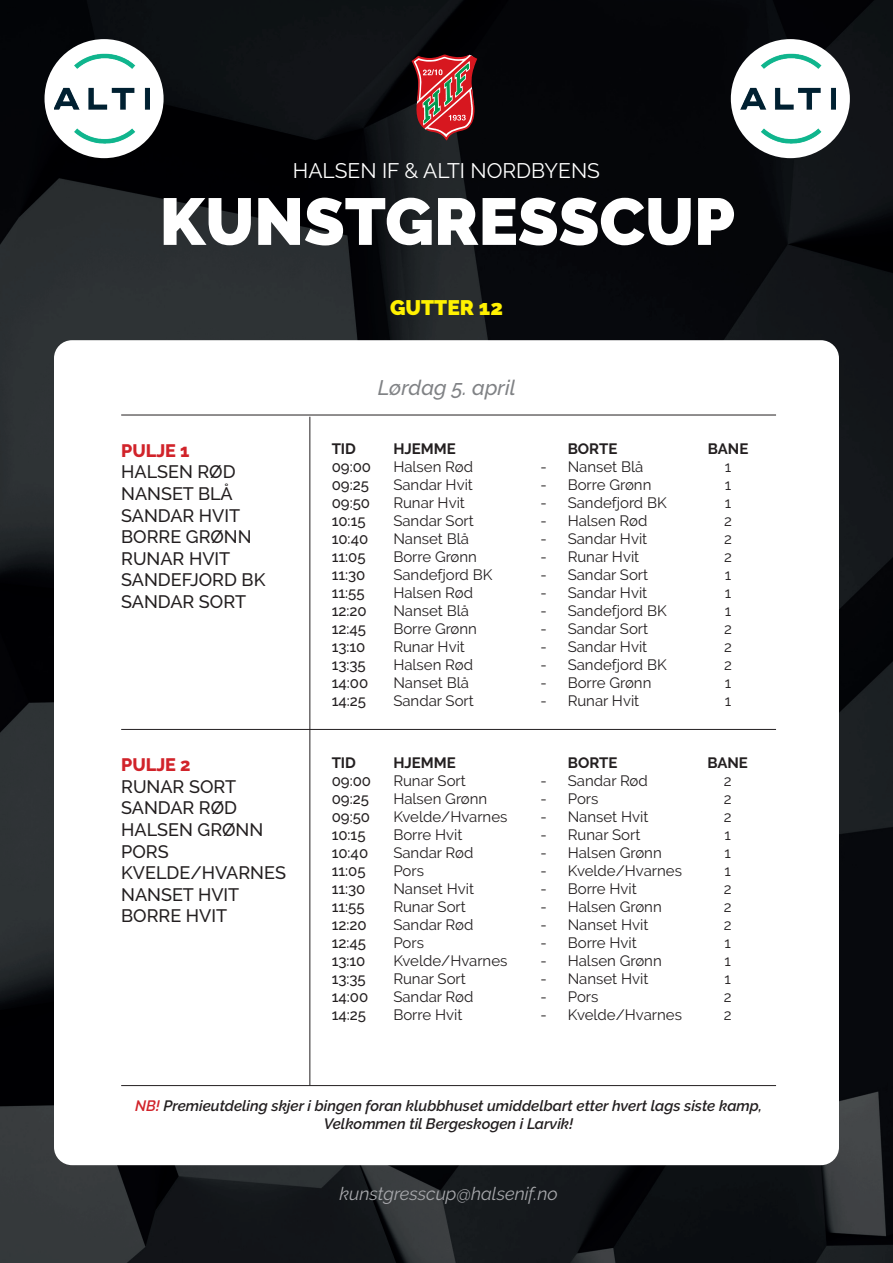
<style>
.page{position:relative;width:893px;height:1263px;background:#fff}
.page>*{position:absolute;margin:0;border:0;box-sizing:border-box;transform-origin:0 0}
.t1{font:900 66px "Raleway";color:#fff}
.t2{font:21px "Raleway";color:#fff}
.t3{font:italic 500 21px "Raleway";color:#808285}
.t4{font:900 21px "Raleway";color:#fff101}
.t5{font:500 18px/21.6px "Raleway";color:#231f20}
.t6{font:italic 18px "Raleway";color:#a8a9ad}
.t7{font:800 18px "Raleway";color:#d1232a}
.t8{font:15px/18px "Raleway";color:#231f20}
.t9{font:500 15px/18px "Raleway";color:#231f20}
.t10{font:italic 600 15px/18px "Raleway";color:#231f20;text-align:center}
.t11{font:700 15px "Raleway";color:#231f20}
.s1{color:#d1232a}
</style>
<div class="page">
<img style="left:0;top:0;width:893px;height:1263px">
<svg style="left:412px;top:55px;width:65px;height:85px;background:#9d4342"></svg>
<div style="left:54px;top:340px;width:785px;height:825px;background:#fff;border-radius:18px"></div>
<hr style="left:310px;top:417px;width:1px;height:668px;background:#231f20">
<hr style="left:121px;top:1085px;width:655px;height:1px;background:#231f20">
<hr style="left:121px;top:729px;width:655px;height:1px;background:#231f20">
<div style="left:45px;top:39px;width:119px;height:119px;background:#fff;border-radius:50%"></div>
<img style="left:55px;top:52px;width:95px;height:95px">
<div style="left:731px;top:39px;width:119px;height:119px;background:#fff;border-radius:50%"></div>
<img style="left:741px;top:52px;width:95px;height:95px">
<hr style="left:121px;top:415px;width:655px;height:1px;background:#231f20">
<h2 class="t2" style="left:293px;top:158px;width:309px">HALSEN IF &amp; ALTI NORDBYENS</h2>
<h1 class="t1" style="left:160px;top:183px;width:577px">KUNSTGRESSCUP</h1>
<h2 class="t4" style="left:390px;top:296px;width:114px">GUTTER 12</h2>
<p class="t7" style="left:121px;top:440px;width:70px">PULJE 1</p>
<p class="t5" style="left:121px;top:461px;width:146px">HALSEN RØD<br>NANSET BLÅ<br>SANDAR HVIT<br>BORRE GRØNN<br>RUNAR HVIT<br>SANDEFJORD BK<br>SANDAR SORT</p>
<p class="t7" style="left:121px;top:754px;width:71px">PULJE 2</p>
<p class="t5" style="left:121px;top:775px;width:166px">RUNAR SORT<br>SANDAR RØD<br>HALSEN GRØNN<br>PORS<br>KVELDE/HVARNES<br>NANSET HVIT<br>BORRE HVIT</p>
<h2 class="t3" style="left:378px;top:376px;width:139px">Lørdag 5. april</h2>
<p class="t11" style="left:332px;top:440px;width:26px">TID</p>
<p class="t9" style="left:332px;top:458px;width:41px">09:00<br>09:25<br>09:50<br>10:15<br>10:40<br>11:05<br>11:30<br>11:55<br>12:20<br>12:45<br>13:10<br>13:35<br>14:00<br>14:25</p>
<p class="t11" style="left:332px;top:754px;width:26px">TID</p>
<p class="t9" style="left:332px;top:772px;width:41px">09:00<br>09:25<br>09:50<br>10:15<br>10:40<br>11:05<br>11:30<br>11:55<br>12:20<br>12:45<br>13:10<br>13:35<br>14:00<br>14:25</p>
<p class="t11" style="left:393px;top:440px;width:64px">HJEMME</p>
<p class="t8" style="left:393px;top:458px;width:100px">Halsen Rød<br>Sandar Hvit<br>Runar Hvit<br>Sandar Sort<br>Nanset Blå<br>Borre Grønn<br>Sandefjord BK<br>Halsen Rød<br>Nanset Blå<br>Borre Grønn<br>Runar Hvit<br>Halsen Rød<br>Nanset Blå<br>Sandar Sort</p>
<p class="t11" style="left:393px;top:754px;width:64px">HJEMME</p>
<p class="t8" style="left:393px;top:772px;width:116px">Runar Sort<br>Halsen Grønn<br>Kvelde/Hvarnes<br>Borre Hvit<br>Sandar Rød<br>Pors<br>Nanset Hvit<br>Runar Sort<br>Sandar Rød<br>Pors<br>Kvelde/Hvarnes<br>Runar Sort<br>Sandar Rød<br>Borre Hvit</p>
<p class="t8" style="left:540px;top:458px;width:8px;text-align:justify">- - - - - - - - - - - - - -</p>
<p class="t8" style="left:540px;top:772px;width:8px;text-align:justify">- - - - - - - - - - - - - -</p>
<p class="t11" style="left:568px;top:440px;width:51px">BORTE</p>
<p class="t8" style="left:568px;top:458px;width:100px">Nanset Blå<br>Borre Grønn<br>Sandefjord BK<br>Halsen Rød<br>Sandar Hvit<br>Runar Hvit<br>Sandar Sort<br>Sandar Hvit<br>Sandefjord BK<br>Sandar Sort<br>Sandar Hvit<br>Sandefjord BK<br>Borre Grønn<br>Runar Hvit</p>
<p class="t11" style="left:568px;top:754px;width:51px">BORTE</p>
<p class="t8" style="left:568px;top:772px;width:116px">Sandar Rød<br>Pors<br>Nanset Hvit<br>Runar Sort<br>Halsen Grønn<br>Kvelde/Hvarnes<br>Borre Hvit<br>Halsen Grønn<br>Nanset Hvit<br>Borre Hvit<br>Halsen Grønn<br>Nanset Hvit<br>Pors<br>Kvelde/Hvarnes</p>
<p class="t11" style="left:708px;top:440px;width:42px">BANE</p>
<p class="t8" style="left:724px;top:458px;width:9px;text-align:justify">1<br>1<br>1<br>2<br>2<br>2<br>1<br>1<br>1<br>2<br>2<br>2<br>1<br>1</p>
<p class="t11" style="left:707px;top:754px;width:42px">BANE</p>
<p class="t8" style="left:724px;top:772px;width:9px;text-align:justify">2<br>2<br>2<br>1<br>1<br>1<br>2<br>2<br>2<br>1<br>1<br>1<br>2<br>2</p>
<p class="t10" style="left:135px;top:1097px;width:629px"><span class="s1">NB!</span> Premieutdeling skjer i bingen foran klubbhuset umiddelbart etter hvert lags siste kamp,<br>Velkommen til Bergeskogen i Larvik!</p>
<p class="t6" style="left:340px;top:1183px;width:220px">kunstgresscup@halsenif.no</p>
</div>
